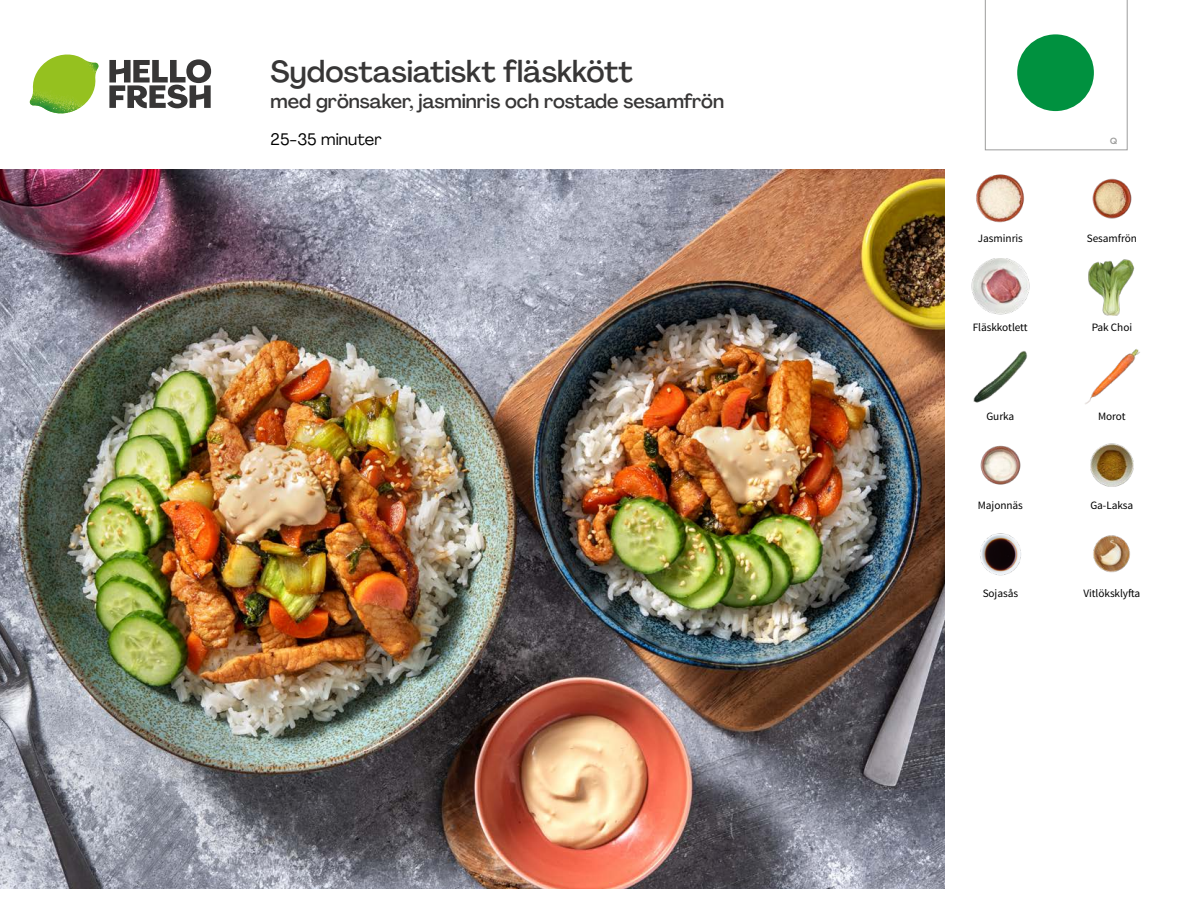
<style>
.page{position:relative;width:1188px;height:918px;background:#fff}
.page>*{position:absolute;margin:0;border:0;box-sizing:border-box;transform-origin:0 0}
.t1{font:500 30px "Agrandir";color:#373636}
.t2{font:500 19.5px "Agrandir";color:#373636}
.t3{font:16.5px "Agrandir";letter-spacing:.005em;color:#000}
.t4{font:11.25px "Source Sans Pro";letter-spacing:-.005em;color:#000}
.t5{font:500 9px "Gotham";color:#9d9d9c}
</style>
<div class="page">
<svg style="left:109px;top:59px;width:102px;height:49px"></svg>
<img style="left:30px;top:55px;width:69px;height:59px">
<img style="left:0;top:170px;width:945px;height:718px">
<svg style="left:985px;top:0;width:142px;height:150px"></svg>
<img style="left:973px;top:351px;width:55px;height:52px">
<img style="left:972px;top:259px;width:57px;height:56px">
<img style="left:1088px;top:259px;width:47px;height:57px">
<img style="left:1085px;top:349px;width:55px;height:55px">
<img style="left:1090px;top:443px;width:44px;height:44px">
<img style="left:980px;top:445px;width:41px;height:40px">
<img style="left:980px;top:533px;width:41px;height:43px">
<img style="left:1093px;top:535px;width:37px;height:38px">
<img style="left:1092px;top:178px;width:40px;height:41px">
<img style="left:976px;top:174px;width:49px;height:49px">
<h1 class="t1" style="left:271px;top:53px;width:364px">Sydostasiatiskt fläskkött</h1>
<h2 class="t2" style="left:271px;top:89px;width:455px">med grönsaker, jasminris och rostade sesamfrön</h2>
<h3 class="t3" style="left:271px;top:129px;width:113px">25-35 minuter</h3>
<p class="t5" style="left:1110px;top:135px;width:9px">Q</p>
<p class="t4" style="left:978px;top:232px;width:46px">Jasminris</p>
<p class="t4" style="left:1087px;top:232px;width:52px">Sesamfrön</p>
<p class="t4" style="left:973px;top:320px;width:56px">Fläskkotlett</p>
<p class="t4" style="left:1092px;top:320px;width:42px">Pak Choi</p>
<p class="t4" style="left:986px;top:409px;width:29px">Gurka</p>
<p class="t4" style="left:1098px;top:409px;width:29px">Morot</p>
<p class="t4" style="left:978px;top:498px;width:47px">Majonnäs</p>
<p class="t4" style="left:1090px;top:498px;width:44px">Ga-Laksa</p>
<p class="t4" style="left:983px;top:587px;width:37px">Sojasås</p>
<p class="t4" style="left:1084px;top:587px;width:58px">Vitlöksklyfta</p>
</div>
